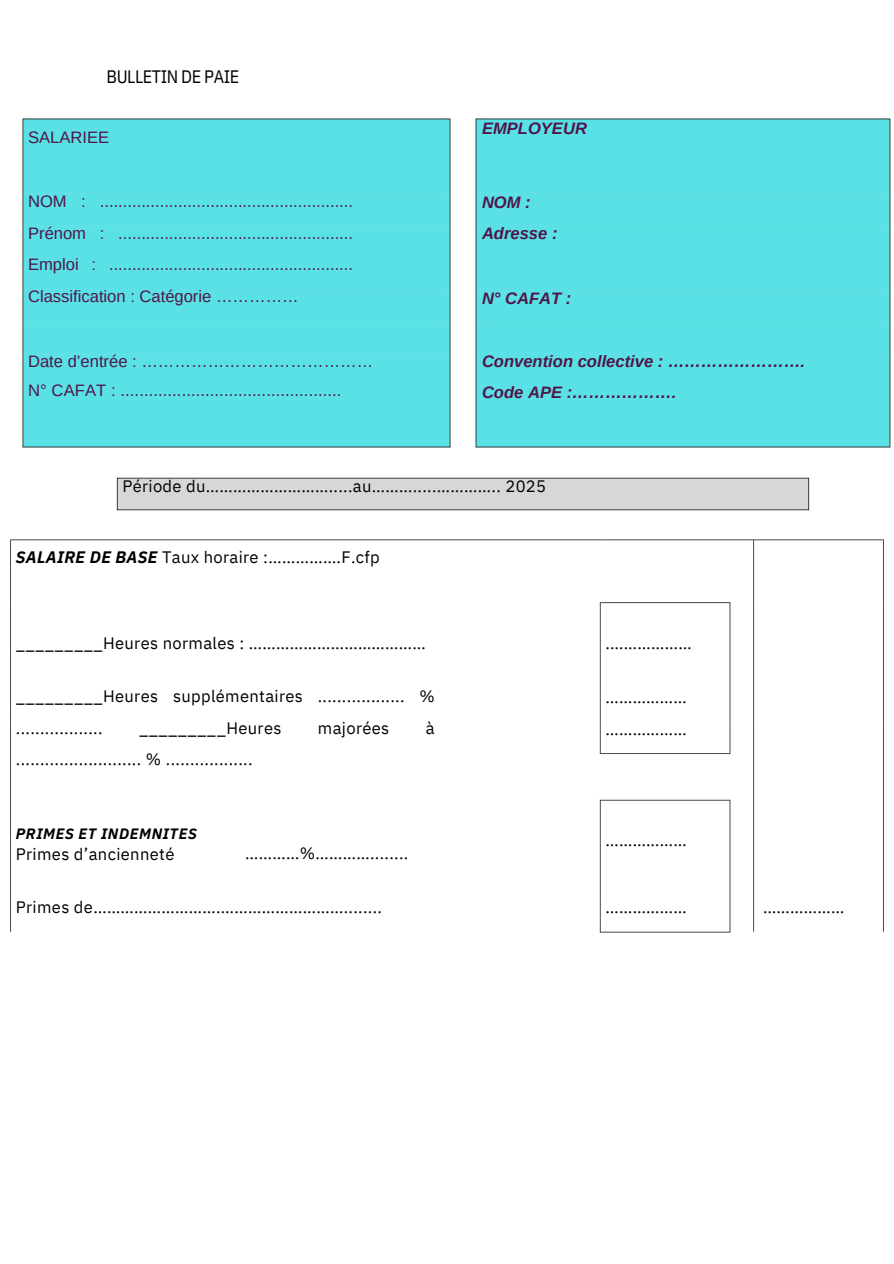
<style>
.page{position:relative;width:894px;height:1264px;background:#fff}
.page>*{position:absolute;margin:0;border:0;box-sizing:border-box;transform-origin:0 0}
.t1{font:18px "IBM Plex Sans Cond";letter-spacing:-.025em;color:#000}
.t2{font:16.5px/31.5px "IBM Plex Sans";letter-spacing:.02em;color:#000}
.t3{font:16.5px/31.5px "Arimo";color:#501549;text-align:justify}
.t4{font:italic 700 16.5px/31.5px "Arimo";color:#501549}
.t5{font:italic 700 15px "IBM Plex Sans";letter-spacing:.04em;color:#000}
.s1{font-weight:700;font-style:italic}
</style>
<div class="page">
<div style="left:22px;top:118px;width:429px;height:330px;background:#5ae1e6"></div>
<img style="left:116px;top:477px;width:694px;height:34px">
<img style="left:10px;top:539px;width:874px;height:394px">
<div style="left:475px;top:118px;width:416px;height:330px;background:#5ae1e6"></div>
<h2 class="t1" style="left:106px;top:64px;width:134px">BULLETIN DE PAIE</h2>
<h4 class="t3" style="left:28px;top:121px;width:82px">SALARIEE</h4>
<h4 class="t3" style="left:28px;top:185px;width:326px">NOM : .......................................................<br>Prénom : ...................................................<br>Emploi : .....................................................<br>Classification : Catégorie ……………</h4>
<p class="t3" style="left:28px;top:346px;width:347px;line-height:29.2px">Date d’entrée : ……………………………………<br>N° CAFAT : ...............................................</p>
<h4 class="t4" style="left:482px;top:112px;width:106px">EMPLOYEUR</h4>
<p class="t4" style="left:482px;top:186px;width:77px">NOM :<br>Adresse :</p>
<h4 class="t4" style="left:482px;top:282px;width:91px">N° CAFAT :</h4>
<p class="t4" style="left:482px;top:346px;width:324px;line-height:30.3px">Convention collective : …………………….<br>Code APE :……………….</p>
<h1 class="t2" style="left:122px;top:470px;width:425px">Période du……………………….....au……….....………….. 2025</h1>
<h3 class="t2" style="left:16px;top:541px;width:365px"><span class="s1">SALAIRE DE BASE</span> Taux horaire :…………….F.cfp</h3>
<p class="t2" style="left:16px;top:626px;width:411px">_________Heures normales : …………………………………</p>
<h4 class="t2" style="left:16px;top:680px;width:420px">_________Heures supplémentaires .................. % ..................</h4>
<h4 class="t2" style="left:139px;top:711px;width:144px">_________Heures</h4>
<h4 class="t2" style="left:318px;top:711px;width:73px">majorées</h4>
<h4 class="t2" style="left:426px;top:711px;width:10px">à</h4>
<h4 class="t2" style="left:16px;top:743px;width:238px">.......................... % ..................</h4>
<p class="t5" style="left:16px;top:823px;width:182px">PRIMES ET INDEMNITES</p>
<h2 class="t2" style="left:16px;top:837px;width:160px">Primes d’ancienneté</h2>
<h4 class="t2" style="left:245px;top:837px;width:165px">…………%…………........</h4>
<p class="t2" style="left:16px;top:891px;width:367px">Primes de……………………….………………………........</p>
<p class="t2" style="left:605px;top:626px;width:88px">.………………</p>
<h1 class="t2" style="left:605px;top:680px;width:83px;line-height:32.7px">……………… ………………</h1>
<h3 class="t2" style="left:605px;top:824px;width:83px">………………</h3>
<p class="t2" style="left:605px;top:891px;width:83px">………………</p>
<h4 class="t2" style="left:762px;top:891px;width:83px">………………</h4>
</div>
